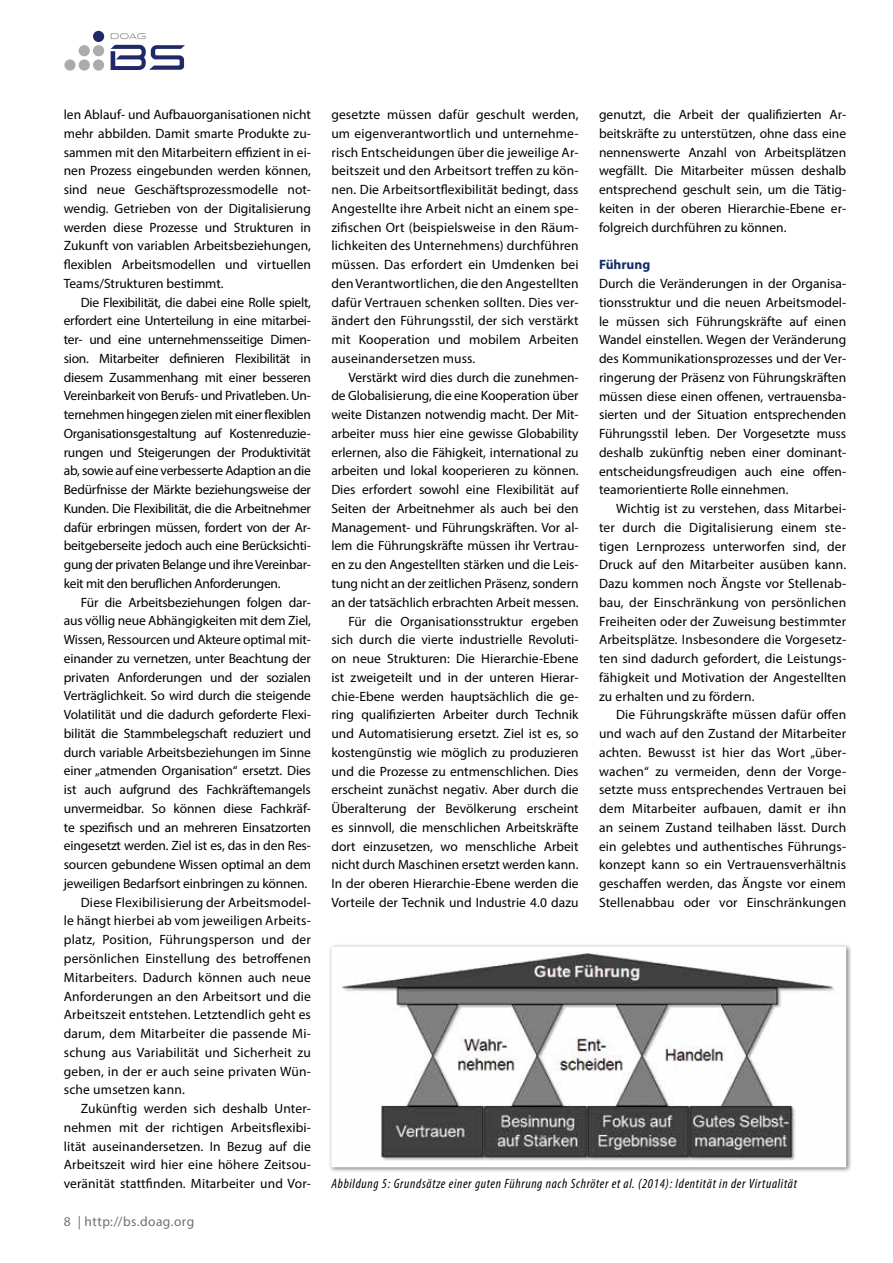
<style>
.page{position:relative;width:893px;height:1263px;background:#fff}
.page>*{position:absolute;margin:0;border:0;box-sizing:border-box;transform-origin:0 0}
.t1{font:13.5px/18.8px "Myriad Pro";color:#000;text-align:justify}
.t2{font:italic condensed 13.5px "Myriad Pro";letter-spacing:.05em;color:#000}
.t3{font:13.5px "Myriad Pro";letter-spacing:.03em;color:#706f6f}
.t4{font:700 13.5px "Myriad Pro";color:#112d63}
</style>
<div class="page">
<div style="left:93px;top:59px;width:11px;height:12px;background:#acabab;border-radius:50%"></div>
<div style="left:93px;top:31px;width:11px;height:11px;background:#202967;border-radius:50%"></div>
<div style="left:79px;top:45px;width:11px;height:11px;background:#acabab;border-radius:50%"></div>
<div style="left:93px;top:45px;width:11px;height:11px;background:#acabab;border-radius:50%"></div>
<div style="left:64px;top:59px;width:12px;height:12px;background:#acabab;border-radius:50%"></div>
<div style="left:79px;top:59px;width:11px;height:12px;background:#acabab;border-radius:50%"></div>
<svg style="left:111px;top:45px;width:74px;height:25px"></svg>
<svg style="left:111px;top:33px;width:35px;height:6px"></svg>
<svg style="left:330px;top:945px;width:519px;height:225px"></svg>
<p class="t1" style="left:64px;top:105px;width:249px">len Ablauf- und Aufbauorganisationen nicht mehr abbilden. Damit smarte Produkte zu&shy;sammen mit den Mitarbeitern effizient in ei&shy;nen Prozess eingebunden werden können, sind neue Geschäftsprozessmodelle not&shy;wendig. Getrieben von der Digitalisierung werden diese Prozesse und Strukturen in Zukunft von variablen Arbeitsbeziehungen, flexiblen Arbeitsmodellen und virtuellen Teams/Strukturen bestimmt.</p>
<p class="t1" style="left:64px;top:292px;width:249px;text-indent:17px">Die Flexibilität, die dabei eine Rolle spielt, erfordert eine Unterteilung in eine mitarbei&shy;ter- und eine unternehmensseitige Dimen&shy;sion. Mitarbeiter definieren Flexibilität in diesem Zusammenhang mit einer besseren Vereinbarkeit von Berufs- und Privatleben. Un&shy;ternehmen hingegen zielen mit einer flexiblen Organisationsgestaltung auf Kostenreduzie&shy;rungen und Steigerungen der Produktivität ab, sowie auf eine verbesserte Adaption an die Bedürfnisse der Märkte beziehungsweise der Kunden. Die Flexibilität, die die Arbeitnehmer dafür erbringen müssen, fordert von der Ar&shy;beitgeberseite jedoch auch eine Berücksichti&shy;gung der privaten Belange und ihre Vereinbar&shy;keit mit den beruflichen Anforderungen.</p>
<p class="t1" style="left:81px;top:592px;width:232px">Für die Arbeitsbeziehungen folgen dar-</p>
<p class="t1" style="left:64px;top:611px;width:249px">aus völlig neue Abhängigkeiten mit dem Ziel,</p>
<p class="t1" style="left:64px;top:630px;width:249px">Wissen, Ressourcen und Akteure optimal mit-</p>
<p class="t1" style="left:64px;top:649px;width:249px">einander zu vernetzen, unter Beachtung der</p>
<p class="t1" style="left:64px;top:667px;width:249px">privaten Anforderungen und der sozialen</p>
<p class="t1" style="left:64px;top:686px;width:249px">Verträglichkeit. So wird durch die steigende</p>
<p class="t1" style="left:64px;top:705px;width:249px">Volatilität und die dadurch geforderte Flexi-</p>
<p class="t1" style="left:64px;top:724px;width:249px">bilität die Stammbelegschaft reduziert und</p>
<p class="t1" style="left:64px;top:742px;width:249px">durch variable Arbeitsbeziehungen im Sinne</p>
<p class="t1" style="left:64px;top:761px;width:249px">einer „atmenden Organisation“ ersetzt. Dies</p>
<p class="t1" style="left:64px;top:780px;width:249px">ist auch aufgrund des Fachkräftemangels</p>
<p class="t1" style="left:64px;top:799px;width:249px">unvermeidbar. So können diese Fachkräf-</p>
<p class="t1" style="left:64px;top:817px;width:249px">te spezifisch und an mehreren Einsatzorten</p>
<p class="t1" style="left:64px;top:836px;width:249px">eingesetzt werden. Ziel ist es, das in den Res-</p>
<p class="t1" style="left:64px;top:855px;width:249px">sourcen gebundene Wissen optimal an dem</p>
<p class="t1" style="left:64px;top:874px;width:245px">jeweiligen Bedarfsort einbringen zu können.</p>
<p class="t1" style="left:81px;top:893px;width:232px">Diese Flexibilisierung der Arbeitsmodel-</p>
<p class="t1" style="left:64px;top:911px;width:249px">le hängt hierbei ab vom jeweiligen Arbeits-</p>
<p class="t1" style="left:64px;top:930px;width:249px">platz, Position, Führungsperson und der</p>
<p class="t1" style="left:64px;top:949px;width:249px">persönlichen Einstellung des betroffenen</p>
<p class="t1" style="left:64px;top:968px;width:249px">Mitarbeiters. Dadurch können auch neue</p>
<p class="t1" style="left:64px;top:986px;width:249px">Anforderungen an den Arbeitsort und die</p>
<p class="t1" style="left:64px;top:1005px;width:249px">Arbeitszeit entstehen. Letztendlich geht es</p>
<p class="t1" style="left:64px;top:1024px;width:249px">darum, dem Mitarbeiter die passende Mi-</p>
<p class="t1" style="left:64px;top:1043px;width:249px">schung aus Variabilität und Sicherheit zu</p>
<p class="t1" style="left:64px;top:1061px;width:249px">geben, in der er auch seine privaten Wün-</p>
<p class="t1" style="left:64px;top:1080px;width:123px">sche umsetzen kann.</p>
<p class="t1" style="left:81px;top:1099px;width:232px">Zukünftig werden sich deshalb Unter-</p>
<p class="t1" style="left:64px;top:1118px;width:249px">nehmen mit der richtigen Arbeitsflexibi-</p>
<p class="t1" style="left:64px;top:1136px;width:249px">lität auseinandersetzen. In Bezug auf die</p>
<p class="t1" style="left:64px;top:1155px;width:249px">Arbeitszeit wird hier eine höhere Zeitsou-</p>
<p class="t1" style="left:64px;top:1174px;width:249px">veränität stattfinden. Mitarbeiter und Vor-</p>
<p class="t3" style="left:64px;top:1213px;width:132px">8 | http://bs.doag.org</p>
<p class="t1" style="left:331px;top:105px;width:249px">gesetzte müssen dafür geschult werden, um eigenverantwortlich und unternehme&shy;risch Entscheidungen über die jeweilige Ar&shy;beitszeit und den Arbeitsort treffen zu kön&shy;nen. Die Arbeitsortflexibilität bedingt, dass Angestellte ihre Arbeit nicht an einem spe&shy;zifischen Ort (beispielsweise in den Räum&shy;lichkeiten des Unternehmens) durchführen müssen. Das erfordert ein Umdenken bei den Verantwortlichen, die den Angestellten dafür Vertrauen schenken sollten. Dies ver&shy;ändert den Führungsstil, der sich verstärkt mit Kooperation und mobilem Arbeiten auseinandersetzen muss.</p>
<p class="t1" style="left:331px;top:368px;width:249px;text-align:right">Verstärkt wird dies durch die zunehmen&shy;de Globalisierung, die eine Kooperation über weite Distanzen notwendig macht. Der Mit&shy;arbeiter muss hier eine gewisse Globability erlernen, also die Fähigkeit, international zu arbeiten und lokal kooperieren zu können.<br>Dies erfordert sowohl eine Flexibilität auf Seiten der Arbeitnehmer als auch bei den Management- und Führungskräften. Vor al&shy;lem die Führungskräfte müssen ihr Vertrau&shy;en zu den Angestellten stärken und die Leis&shy;tung nicht an der zeitlichen Präsenz, sondern an der tatsächlich erbrachten Arbeit messen.<br>Für die Organisationsstruktur ergeben sich durch die vierte industrielle Revoluti&shy;on neue Strukturen: Die Hierarchie-Ebene ist zweigeteilt und in der unteren Hierar&shy;chie-Ebene werden hauptsächlich die ge&shy;ring qualifizierten Arbeiter durch Technik und Automatisierung ersetzt. Ziel ist es, so kostengünstig wie möglich zu produzieren und die Prozesse zu entmenschlichen. Dies erscheint zunächst negativ. Aber durch die Überalterung der Bevölkerung erscheint es sinnvoll, die menschlichen Arbeitskräfte dort einzusetzen, wo menschliche Arbeit nicht durch Maschinen ersetzt werden kann.<br>In der oberen Hierarchie-Ebene werden die Vorteile der Technik und Industrie 4.0 dazu</p>
<p class="t1" style="left:599px;top:105px;width:249px">genutzt, die Arbeit der qualifizierten Ar&shy;beitskräfte zu unterstützen, ohne dass eine nennenswerte Anzahl von Arbeitsplätzen wegfällt. Die Mitarbeiter müssen deshalb entsprechend geschult sein, um die Tätig&shy;keiten in der oberen Hierarchie-Ebene er&shy;folgreich durchführen zu können.</p>
<p class="t4" style="left:599px;top:256px;width:53px">Führung</p>
<p class="t1" style="left:599px;top:274px;width:249px">Durch die Veränderungen in der Organisa&shy;tionsstruktur und die neuen Arbeitsmodel&shy;le müssen sich Führungskräfte auf einen Wandel einstellen. Wegen der Veränderung des Kommunikationsprozesses und der Ver&shy;ringerung der Präsenz von Führungskräften müssen diese einen offenen, vertrauensba&shy;sierten und der Situation entsprechenden Führungsstil leben. Der Vorgesetzte muss deshalb zukünftig neben einer dominant&shy;entscheidungsfreudigen auch eine offen&shy;teamorientierte Rolle einnehmen.</p>
<p class="t1" style="left:599px;top:499px;width:249px;text-indent:17px">Wichtig ist zu verstehen, dass Mitarbei&shy;ter durch die Digitalisierung einem ste&shy;tigen Lernprozess unterworfen sind, der Druck auf den Mitarbeiter ausüben kann.<br>Dazu kommen noch Ängste vor Stellenab&shy;bau, der Einschränkung von persönlichen Freiheiten oder der Zuweisung bestimmter Arbeitsplätze. Insbesondere die Vorgesetz&shy;ten sind dadurch gefordert, die Leistungs&shy;fähigkeit und Motivation der Angestellten zu erhalten und zu fördern.</p>
<p class="t1" style="left:599px;top:705px;width:249px;text-indent:17px">Die Führungskräfte müssen dafür offen und wach auf den Zustand der Mitarbeiter achten. Bewusst ist hier das Wort „über&shy;wachen“ zu vermeiden, denn der Vorge&shy;setzte muss entsprechendes Vertrauen bei dem Mitarbeiter aufbauen, damit er ihn an seinem Zustand teilhaben lässt. Durch ein gelebtes und authentisches Führungs&shy;konzept kann so ein Vertrauensverhältnis geschaffen werden, das Ängste vor einem Stellenabbau oder vor Einschränkungen</p>
<p class="t2" style="left:331px;top:1175px;width:467px">Abbildung 5: Grundsätze einer guten Führung nach Schröter et al. (2014): Identität in der Virtualität</p>
</div>
